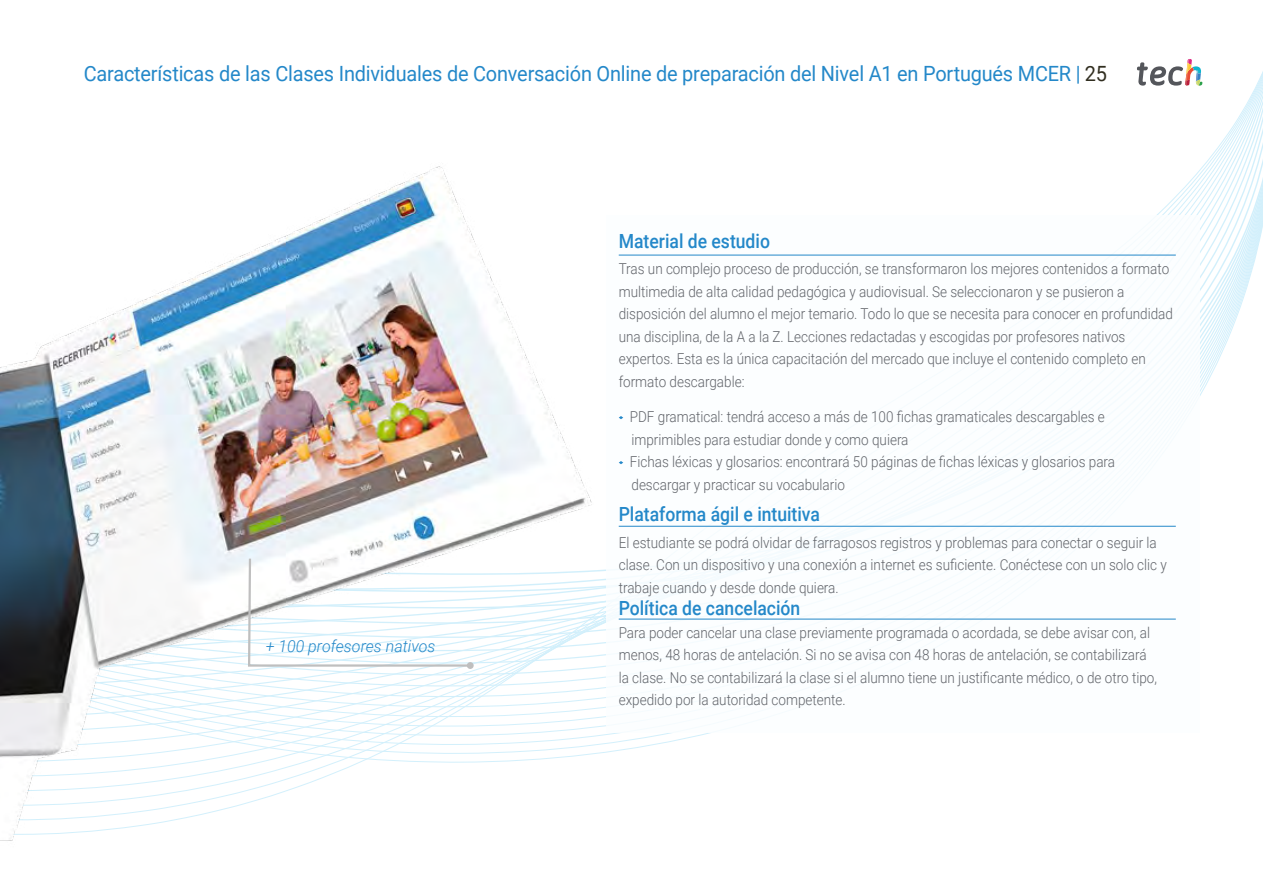
<style>
.page{position:relative;width:1263px;height:893px;background:#fff}
.page>*{position:absolute;margin:0;border:0;box-sizing:border-box;transform-origin:0 0}
.t1{font:21px "Roboto";letter-spacing:-.01em;color:#2488c9;scale:.95 1}
.t2{font:500 19.5px "Roboto";color:#2488c9;scale:.9 1}
.t3{font:italic 300 16.5px "Roboto";color:#2488c9}
.t4{font:300 15px/22.5px "Roboto";color:#61646a;scale:.9 1}
.s1{color:#312e20}
</style>
<div class="page">
<svg style="left:595px;top:59px;width:668px;height:695px"></svg>
<img style="left:0;top:166px;width:595px;height:675px">
<div style="left:606px;top:215px;width:593px;height:517px;background:#fcfeff"></div>
<svg style="left:619px;top:416px;width:4px;height:3px"></svg>
<svg style="left:619px;top:461px;width:4px;height:3px"></svg>
<hr style="left:619px;top:255px;width:557px;height:1px;background:#2488c9">
<hr style="left:619px;top:526px;width:557px;height:1px;background:#2488c9">
<hr style="left:619px;top:619px;width:557px;height:1px;background:#2488c9">
<svg style="left:247px;top:556px;width:225px;height:112px"></svg>
<div style="left:467px;top:662px;width:7px;height:7px;background:#bfbfbf;border-radius:50%"></div>
<h1 class="t1" style="left:84px;top:59px;width:1079px">Características de las Clases Individuales de Conversación Online de preparación del Nivel A1 en Portugués MCER | <span class="s1">25</span></h1>
<p class="t3" style="left:266px;top:635px;width:171px">+ 100 profesores nativos</p>
<h2 class="t2" style="left:619px;top:227px;width:170px">Material de estudio</h2>
<p class="t4" style="left:619px;top:257px;width:617px">Tras un complejo proceso de producción, se transformaron los mejores contenidos a formato multimedia de alta calidad pedagógica y audiovisual. Se seleccionaron y se pusieron a disposición del alumno el mejor temario. Todo lo que se necesita para conocer en profundidad una disciplina, de la A a la Z. Lecciones redactadas y escogidas por profesores nativos expertos. Esta es la única capacitación del mercado que incluye el contenido completo en formato descargable:</p>
<p class="t4" style="left:630px;top:405px;width:541px">PDF gramatical: tendrá acceso a más de 100 fichas gramaticales descargables e imprimibles para estudiar donde y como quiera<br>Fichas léxicas y glosarios: encontrará 50 páginas de fichas léxicas y glosarios para descargar y practicar su vocabulario</p>
<h2 class="t2" style="left:619px;top:500px;width:225px">Plataforma ágil e intuitiva</h2>
<p class="t4" style="left:619px;top:530px;width:611px">El estudiante se podrá olvidar de farragosos registros y problemas para conectar o seguir la clase. Con un dispositivo y una conexión a internet es suficiente. Conéctese con un solo clic y trabaje cuando y desde donde quiera.</p>
<h2 class="t2" style="left:619px;top:594px;width:203px">Política de cancelación</h2>
<p class="t4" style="left:619px;top:620px;width:600px">Para poder cancelar una clase previamente programada o acordada, se debe avisar con, al menos, 48 horas de antelación. Si no se avisa con 48 horas de antelación, se contabilizará la clase. No se contabilizará la clase si el alumno tiene un justificante médico, o de otro tipo, expedido por la autoridad competente.</p>
</div>
